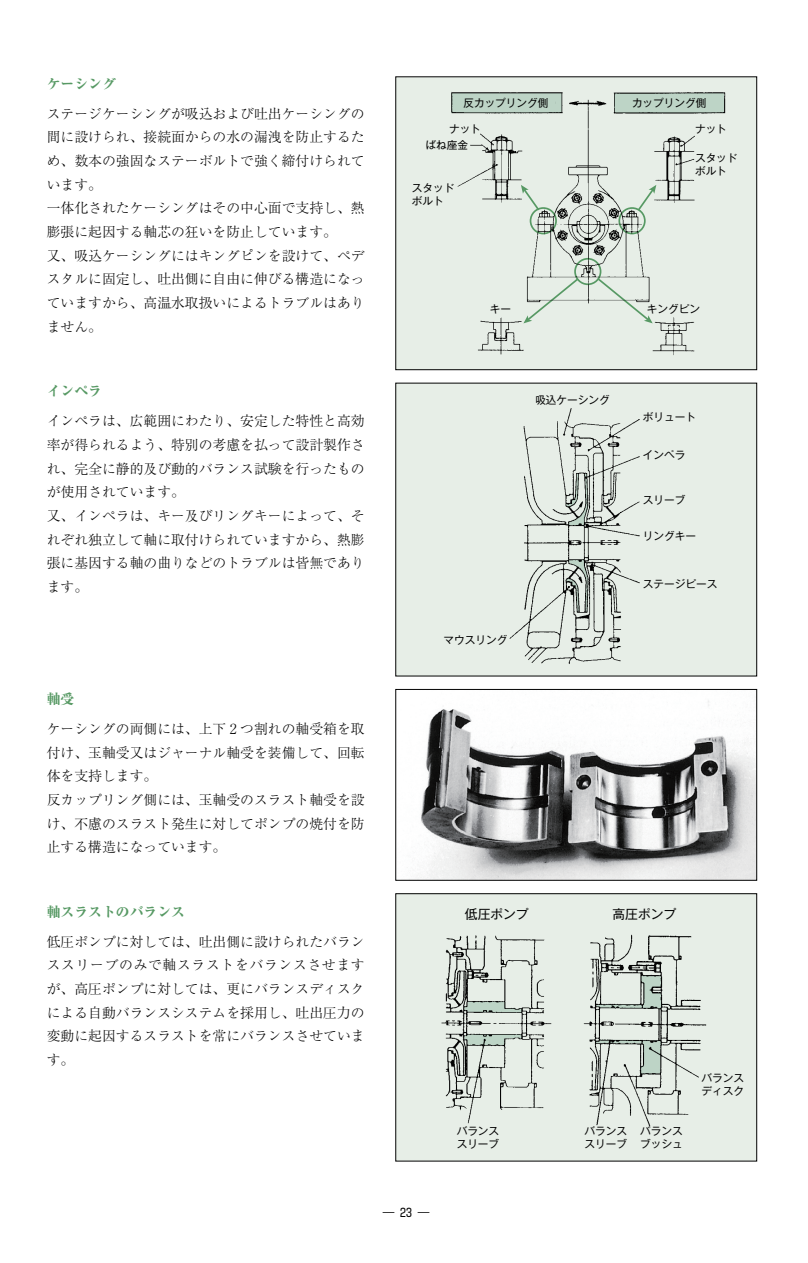
<style>
.page{position:relative;width:808px;height:1263px;background:#fff}
.page>*{position:absolute;margin:0;border:0;box-sizing:border-box;transform-origin:0 0}
.t1{font:300 13.8px/23.7px "Ryumin Pr 6 N";color:#030303}
.t2{font:800 13.8px "Ryumin Pr 6 N";color:#579964}
.t3{font:12.75px "Gothic MB101 Pr 6 N";color:#030303}
.t4{font:11.7px "Shin Go Pr 6";color:#030303}
.t5{font:10.65px/12.8px "Gothic MB101 Pr 6 N";color:#030303}
</style>
<div class="page">
<div style="left:396px;top:77px;width:361px;height:293px;background:#e7eee7"></div>
<img style="left:451px;top:92px;width:275px;height:263px">
<div style="left:422px;top:139px;width:47px;height:33px;background:#e7eee7"></div>
<div style="left:448px;top:122px;width:31px;height:14px;background:#e7eee7"></div>
<div style="left:410px;top:181px;width:46px;height:27px;background:#e7eee7"></div>
<div style="left:695px;top:122px;width:46px;height:59px;background:#e7eee7"></div>
<div style="left:486px;top:301px;width:28px;height:16px;background:#e7eee7"></div>
<div style="left:650px;top:301px;width:51px;height:16px;background:#e7eee7"></div>
<div style="left:620px;top:94px;width:98px;height:17px;background:#bdd4c6"></div>
<div style="left:456px;top:94px;width:99px;height:17px;background:#bdd4c6"></div>
<div style="left:395px;top:77px;width:362px;height:293px;border:1px solid #030303"></div>
<div style="left:396px;top:383px;width:361px;height:293px;background:#e7eee7"></div>
<img style="left:509px;top:408px;width:131px;height:256px">
<img style="left:420px;top:700px;width:335px;height:178px">
<div style="left:395px;top:689px;width:362px;height:191px;border:1px solid #030303"></div>
<div style="left:396px;top:894px;width:361px;height:267px;background:#e7eee7"></div>
<img style="left:441px;top:934px;width:266px;height:192px">
<div style="left:700px;top:1071px;width:49px;height:27px;background:#e7eee7"></div>
<div style="left:455px;top:1124px;width:49px;height:27px;background:#e7eee7"></div>
<div style="left:395px;top:893px;width:362px;height:268px;border:1px solid #030303"></div>
<p class="t2" style="left:47px;top:73px;width:71px">ケーシング</p>
<p class="t1" style="left:47px;top:101px;width:319px">ステージケーシングが吸込および吐出ケーシングの間に設けられ、接続面からの水の漏洩を防止するため、数本の強固なステーボルトで強く締付けられています。<br>一体化されたケーシングはその中心面で支持し、熱膨張に起因する軸芯の狂いを防止しています。<br>又、吸込ケーシングにはキングピンを設けて、ペデスタルに固定し、吐出側に自由に伸びる構造になっていますから、高温水取扱いによるトラブルはありません。</p>
<p class="t2" style="left:47px;top:380px;width:57px">インペラ</p>
<p class="t1" style="left:47px;top:408px;width:319px">インペラは、広範囲にわたり、安定した特性と高効率が得られるよう、特別の考慮を払って設計製作され、完全に静的及び動的バランス試験を行ったものが使用されています。<br>又、インペラは、キー及びリングキーによって、それぞれ独立して軸に取付けられていますから、熱膨張に基因する軸の曲りなどのトラブルは皆無であります。</p>
<p class="t2" style="left:47px;top:688px;width:29px">軸受</p>
<p class="t1" style="left:47px;top:716px;width:319px">ケーシングの両側には、上下 2 つ割れの軸受箱を取付け、玉軸受又はジャーナル軸受を装備して、回転体を支持します。<br>反カップリング側には、玉軸受のスラスト軸受を設け、不慮のスラスト発生に対してポンプの焼付を防止する構造になっています。</p>
<p class="t2" style="left:47px;top:901px;width:140px">軸スラストのバランス</p>
<p class="t1" style="left:47px;top:929px;width:319px;text-align:justify">低圧ポンプに対しては、吐出側に設けられたバランススリーブのみで軸スラストをバランスさせますが、高圧ポンプに対しては、更にバランスディスクによる自動バランスシステムを採用し、吐出圧力の変動に起因するスラストを常にバランスさせています。</p>
<p class="t5" style="left:463px;top:96px;width:87px">反カップリング側</p>
<p class="t5" style="left:632px;top:96px;width:76px">カップリング側</p>
<p class="t5" style="left:425px;top:120px;width:57px;line-height:16px;text-indent:24px">ナットばね座金</p>
<p class="t5" style="left:412px;top:181px;width:44px">スタッドボルト</p>
<p class="t5" style="left:695px;top:122px;width:33px">ナット</p>
<p class="t5" style="left:695px;top:151px;width:44px">スタッドボルト</p>
<p class="t5" style="left:490px;top:302px;width:23px">キー</p>
<p class="t5" style="left:647px;top:302px;width:55px">キングピン</p>
<p class="t5" style="left:535px;top:393px;width:76px">吸込ケーシング</p>
<p class="t5" style="left:643px;top:409px;width:55px">ボリュート</p>
<p class="t5" style="left:643px;top:448px;width:44px">インペラ</p>
<p class="t5" style="left:643px;top:492px;width:44px">スリーブ</p>
<p class="t5" style="left:643px;top:528px;width:55px">リングキー</p>
<p class="t5" style="left:643px;top:576px;width:76px">ステージピース</p>
<p class="t5" style="left:443px;top:633px;width:65px">マウスリング</p>
<p class="t3" style="left:465px;top:904px;width:65px">低圧ポンプ</p>
<p class="t3" style="left:612px;top:904px;width:65px">高圧ポンプ</p>
<p class="t5" style="left:457px;top:1124px;width:44px">バランススリーブ</p>
<p class="t5" style="left:585px;top:1124px;width:44px">バランススリーブ</p>
<p class="t5" style="left:640px;top:1124px;width:44px">バランスブッシュ</p>
<p class="t5" style="left:702px;top:1071px;width:44px">バランスディスク</p>
<p class="t4" style="left:400px;top:1203px;width:13px">23</p>
<p class="t4" style="left:383px;top:1203px;width:48px">―　　―</p>
</div>
